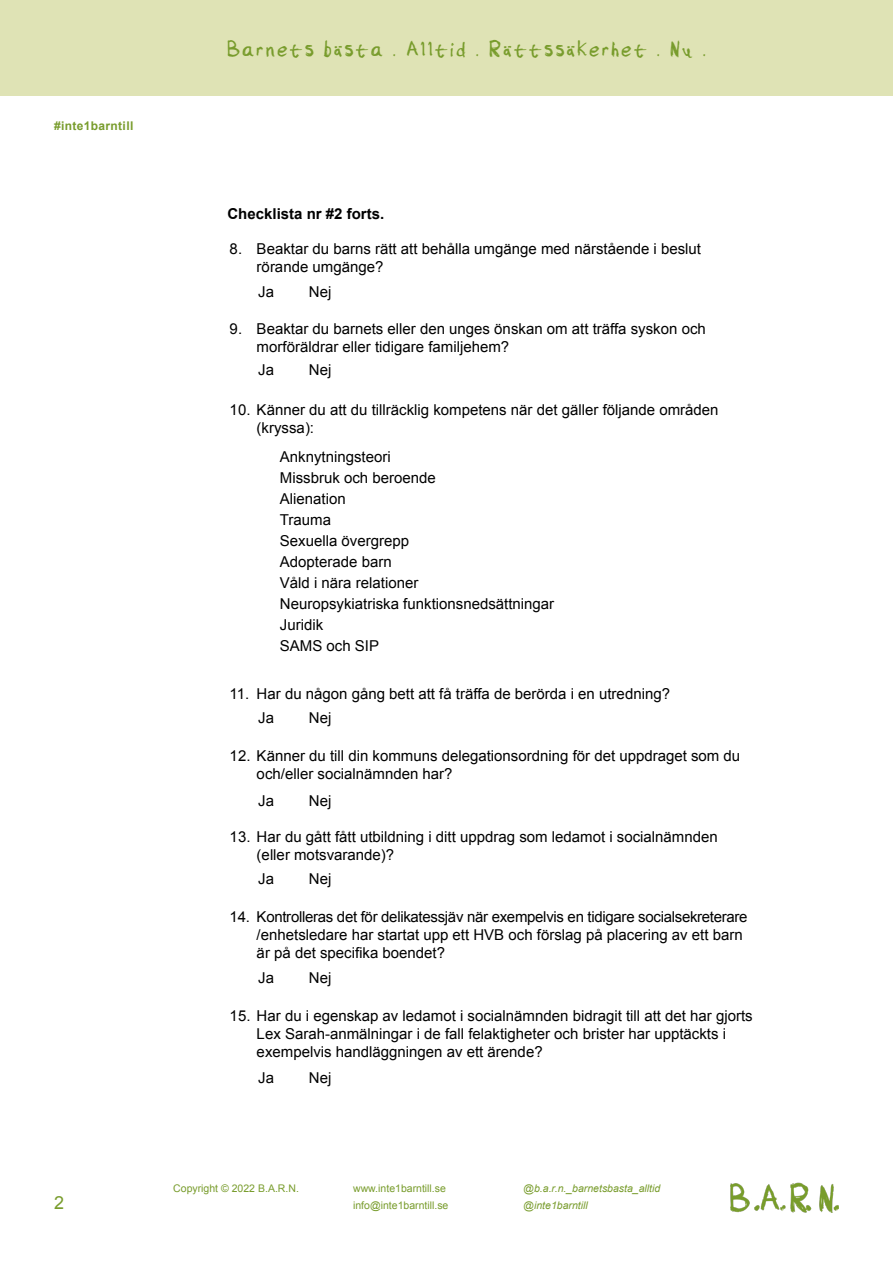
<style>
.page{position:relative;width:893px;height:1263px;background:#fff}
.page>*{position:absolute;margin:0;border:0;box-sizing:border-box;transform-origin:0 0}
.t1{font:21px "Sketchy";letter-spacing:.12em;color:#789c2c}
.t2{font:18px "Arial";color:#789c2c}
.t3{font:15px/18px "Arial";color:#000}
.t4{font:700 15px "Arial";color:#000}
.t5{font:700 12px "Arial";letter-spacing:.03em;color:#789c2c}
.t6{font:10.5px/16.5px "Arial";color:#789c2c}
.t7{font:italic 10.5px/16.5px "Arial";color:#789c2c}
</style>
<div class="page">
<img style="left:730px;top:1182px;width:109px;height:30px">
<div style="left:0;top:0;width:893px;height:96px;background:#dfe3b5"></div>
<p class="t5" style="left:54px;top:118px;width:81px">#inte1barntill</p>
<h1 class="t1" style="left:227px;top:39px;width:480px">Barnets bästa . Alltid . Rättssäkerhet . Nu .</h1>
<p class="t4" style="left:227px;top:204px;width:158px">Checklista nr #2 forts.</p>
<p class="t3" style="left:257px;top:240px;width:446px;text-indent:-27px">8. Beaktar du barns rätt att behålla umgänge med närstående i beslut rörande umgänge?</p>
<p class="t3" style="left:258px;top:283px;width:17px">Ja</p>
<p class="t3" style="left:309px;top:283px;width:24px">Nej</p>
<p class="t3" style="left:257px;top:320px;width:451px;text-indent:-27px">9. Beaktar du barnets eller den unges önskan om att träffa syskon och morföräldrar eller tidigare familjehem?</p>
<p class="t3" style="left:258px;top:361px;width:17px">Ja</p>
<p class="t3" style="left:309px;top:361px;width:24px">Nej</p>
<p class="t3" style="left:257px;top:401px;width:463px;text-indent:-27px">10. Känner du att du tillräcklig kompetens när det gäller följande områden (kryssa):</p>
<p class="t3" style="left:280px;top:447px;width:276px;line-height:21px">Anknytningsteori<br>Missbruk och beroende<br>Alienation<br>Trauma<br>Sexuella övergrepp<br>Adopterade barn<br>Våld i nära relationer<br>Neuropsykiatriska funktionsnedsättningar<br>Juridik<br>SAMS och SIP</p>
<p class="t3" style="left:230px;top:685px;width:442px">11. Har du någon gång bett att få träffa de berörda i en utredning?</p>
<p class="t3" style="left:258px;top:709px;width:17px">Ja</p>
<p class="t3" style="left:309px;top:709px;width:24px">Nej</p>
<p class="t3" style="left:257px;top:747px;width:485px;text-indent:-27px">12. Känner du till din kommuns delegationsordning för det uppdraget som du och/eller socialnämnden har?</p>
<p class="t3" style="left:258px;top:792px;width:17px">Ja</p>
<p class="t3" style="left:309px;top:792px;width:24px">Nej</p>
<p class="t3" style="left:257px;top:828px;width:463px;text-indent:-27px">13. Har du gått fått utbildning i ditt uppdrag som ledamot i socialnämnden (eller motsvarande)?</p>
<p class="t3" style="left:258px;top:869px;width:17px">Ja</p>
<p class="t3" style="left:309px;top:869px;width:24px">Nej</p>
<p class="t3" style="left:257px;top:908px;width:492px;text-indent:-27px">14. Kontrolleras det för delikatessjäv när exempelvis en tidigare socialsekreterare /enhetsledare har startat upp ett HVB och förslag på placering av ett barn är på det specifika boendet?</p>
<p class="t3" style="left:258px;top:969px;width:17px">Ja</p>
<p class="t3" style="left:309px;top:969px;width:24px">Nej</p>
<p class="t3" style="left:257px;top:1007px;width:498px;text-indent:-27px">15. Har du i egenskap av ledamot i socialnämnden bidragit till att det har gjorts<br>Lex Sarah-anmälningar i de fall felaktigheter och brister har upptäckts i exempelvis handläggningen av ett ärende?</p>
<p class="t3" style="left:258px;top:1068px;width:17px">Ja</p>
<p class="t3" style="left:309px;top:1068px;width:24px">Nej</p>
<p class="t6" style="left:173px;top:1180px;width:127px">Copyright © 2022 B.A.R.N.</p>
<p class="t2" style="left:54px;top:1191px;width:12px">2</p>
<p class="t7" style="left:523px;top:1180px;width:138px">@b.a.r.n._barnetsbasta_alltid @inte1barntill</p>
<p class="t6" style="left:353px;top:1180px;width:97px">www.inte1barntill.se info@inte1barntill.se</p>
</div>
